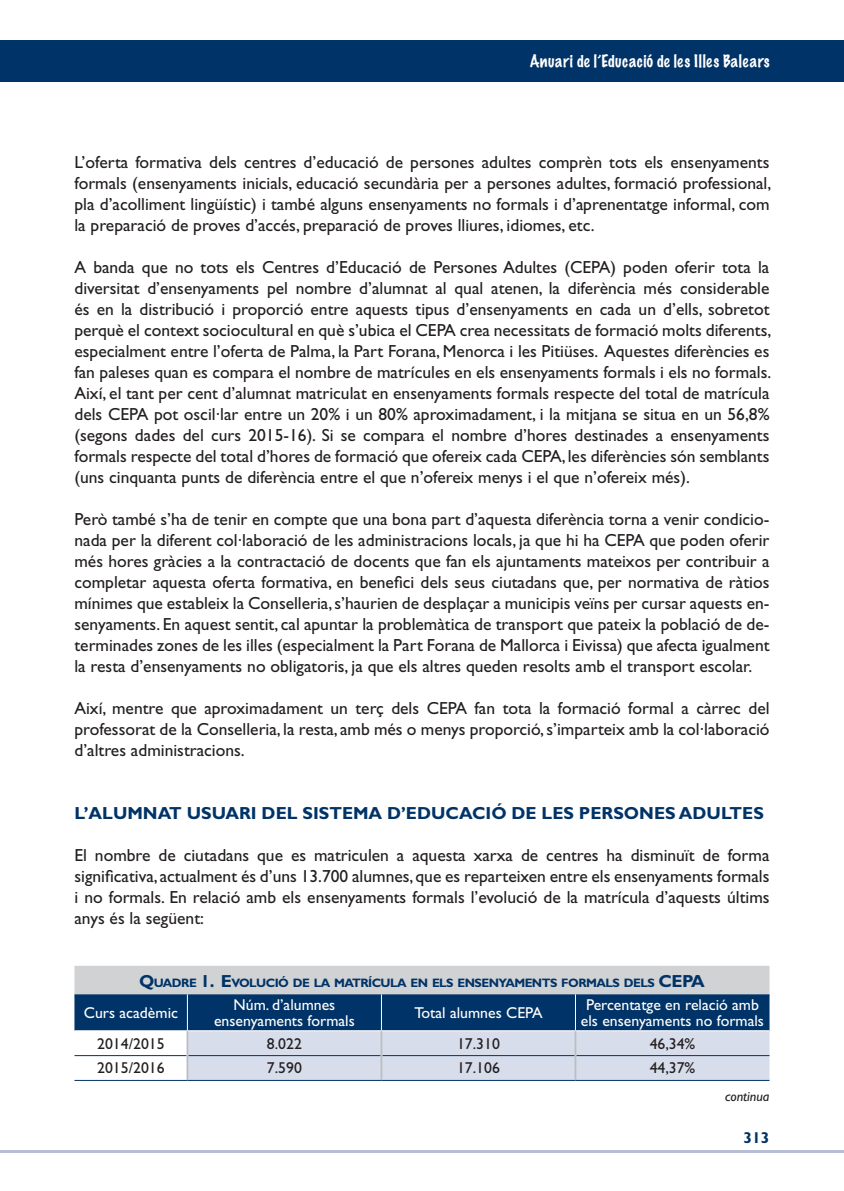
<style>
.page{position:relative;width:844px;height:1191px;background:#fff}
.page>*{position:absolute;margin:0;border:0;box-sizing:border-box;transform-origin:0 0}
.t1{font:17.5px/21px "Gill Sans Std";color:#231f20;text-align:justify}
.t2{font:700 17.5px "Gill Sans Std";color:#003367}
.t3{font:15.75px/15.8px "Gill Sans Std";color:#fff;text-align:center}
.t4{font:15.75px "Gill Sans Std";color:#231f20}
.t5{font:100 15.75px "Marker Felt";letter-spacing:.03em;color:#fff}
.t6{font:700 15.75px "Gill Sans Std";color:#003367}
.t7{font:italic 14px "Gill Sans Std";color:#231f20}
.t8{font:700 12.25px "Gill Sans Std";letter-spacing:-.045em;color:#003367}
.s1{font-size:17.5px}
</style>
<div class="page">
<div style="left:0;top:40px;width:843px;height:42px;background:#003367"></div>
<hr style="left:0;top:1150px;width:843px;height:2px;background:#b4bed5">
<div style="left:74px;top:965px;width:695px;height:32px;background:#d1d2d4"></div>
<svg style="left:74px;top:994px;width:695px;height:86px;background:#7f97b3"></svg>
<hr style="left:74px;top:1055px;width:112px;height:1px;background:#003367">
<hr style="left:188px;top:1055px;width:192px;height:1px;background:#003367">
<hr style="left:382px;top:1055px;width:192px;height:1px;background:#003367">
<hr style="left:576px;top:1055px;width:193px;height:1px;background:#003367">
<hr style="left:74px;top:1080px;width:113px;height:1px;background:#003367">
<hr style="left:187px;top:1080px;width:194px;height:1px;background:#003367">
<hr style="left:381px;top:1080px;width:194px;height:1px;background:#003367">
<hr style="left:575px;top:1080px;width:194px;height:1px;background:#003367">
<hr style="left:187px;top:994px;width:1px;height:36px;background:#fff">
<hr style="left:381px;top:994px;width:1px;height:36px;background:#fff">
<hr style="left:575px;top:994px;width:1px;height:36px;background:#fff">
<hr style="left:74px;top:1030px;width:113px;height:1px;background:#fff">
<hr style="left:187px;top:1030px;width:194px;height:1px;background:#fff">
<hr style="left:381px;top:1030px;width:194px;height:1px;background:#fff">
<hr style="left:575px;top:1030px;width:194px;height:1px;background:#fff">
<hr style="left:186px;top:1031px;width:2px;height:24px;background:#bcbdc0">
<hr style="left:380px;top:1031px;width:2px;height:24px;background:#bcbdc0">
<hr style="left:574px;top:1031px;width:2px;height:24px;background:#bcbdc0">
<hr style="left:186px;top:1055px;width:2px;height:25px;background:#bcbdc0">
<hr style="left:380px;top:1055px;width:2px;height:25px;background:#bcbdc0">
<hr style="left:574px;top:1055px;width:2px;height:25px;background:#bcbdc0">
<p class="t5" style="left:529px;top:49px;width:241px">Anuari de l’Educació de les Illes Balears</p>
<p class="t1" style="left:74px;top:152px;width:698px">L’oferta formativa dels centres d’educació de persones adultes comprèn tots els ensenyaments formals (ensenyaments inicials, educació secundària per a persones adultes, formació professional, pla d’acolliment lingüístic) i també alguns ensenyaments no formals i d’aprenentatge informal, com la preparació de proves d’accés, preparació de proves lliures, idiomes, etc.</p>
<p class="t1" style="left:74px;top:257px;width:698px">A banda que no tots els Centres d’Educació de Persones Adultes (CEPA) poden oferir tota la diversitat d’ensenyaments pel nombre d’alumnat al qual atenen, la diferència més considerable és en la distribució i proporció entre aquests tipus d’ensenyaments en cada un d’ells, sobretot perquè el context sociocultural en què s’ubica el CEPA crea necessitats de formació molts diferents, especialment entre l’oferta de Palma, la Part Forana, Menorca i les Pitiüses. Aquestes diferències es fan paleses quan es compara el nombre de matrícules en els ensenyaments formals i els no formals.<br>Així, el tant per cent d’alumnat matriculat en ensenyaments formals respecte del total de matrícula dels CEPA pot oscil·lar entre un 20% i un 80% aproximadament, i la mitjana se situa en un 56,8% (segons dades del curs 2015-16). Si se compara el nombre d’hores destinades a ensenyaments formals respecte del total d’hores de formació que ofereix cada CEPA, les diferències són semblants (uns cinquanta punts de diferència entre el que n’ofereix menys i el que n’ofereix més).</p>
<p class="t1" style="left:74px;top:509px;width:696px">Però també s’ha de tenir en compte que una bona part d’aquesta diferència torna a venir condicio&shy;nada per la diferent col·laboració de les administracions locals, ja que hi ha CEPA que poden oferir més hores gràcies a la contractació de docents que fan els ajuntaments mateixos per contribuir a completar aquesta oferta formativa, en benefici dels seus ciutadans que, per normativa de ràtios mínimes que estableix la Conselleria, s’haurien de desplaçar a municipis veïns per cursar aquests en&shy;senyaments. En aquest sentit, cal apuntar la problemàtica de transport que pateix la població de de&shy;terminades zones de les illes (especialment la Part Forana de Mallorca i Eivissa) que afecta igualment la resta d’ensenyaments no obligatoris, ja que els altres queden resolts amb el transport escolar.</p>
<p class="t1" style="left:74px;top:698px;width:696px">Així, mentre que aproximadament un terç dels CEPA fan tota la formació formal a càrrec del professorat de la Conselleria, la resta, amb més o menys proporció, s’imparteix amb la col·laboració d’altres administracions.</p>
<p class="t2" style="left:74px;top:803px;width:690px">L’ALUMNAT USUARI DEL SISTEMA D’EDUCACIÓ DE LES PERSONES ADULTES</p>
<p class="t1" style="left:74px;top:845px;width:696px">El nombre de ciutadans que es matriculen a aquesta xarxa de centres ha disminuït de forma significativa, actualment és d’uns 13.700 alumnes, que es reparteixen entre els ensenyaments formals i no formals. En relació amb els ensenyaments formals l’evolució de la matrícula d’aquests últims anys és la següent:</p>
<p class="t8" style="left:139px;top:976px;width:567px"><span class="s1">Q</span>UADRE <span class="s1">1. E</span>VOLUCIÓ DE LA MATRÍCULA EN ELS ENSENYAMENTS FORMALS DELS <span class="s1">CEPA</span></p>
<p class="t3" style="left:84px;top:1004px;width:96px">Curs acadèmic</p>
<p class="t3" style="left:214px;top:997px;width:142px">Núm. d’alumnes ensenyaments formals</p>
<p class="t3" style="left:414px;top:1004px;width:129px">Total alumnes CEPA</p>
<p class="t3" style="left:580px;top:997px;width:184px">Percentatge en relació amb els ensenyaments no formals</p>
<p class="t4" style="left:97px;top:1034px;width:69px">2014/2015</p>
<p class="t4" style="left:267px;top:1034px;width:36px">8.022</p>
<p class="t4" style="left:457px;top:1034px;width:44px">17.310</p>
<p class="t4" style="left:649px;top:1034px;width:47px">46,34%</p>
<p class="t4" style="left:97px;top:1059px;width:69px">2015/2016</p>
<p class="t4" style="left:267px;top:1059px;width:36px">7.590</p>
<p class="t4" style="left:457px;top:1059px;width:44px">17.106</p>
<p class="t4" style="left:649px;top:1059px;width:47px">44,37%</p>
<p class="t7" style="left:724px;top:1088px;width:46px">continua</p>
<p class="t6" style="left:743px;top:1128px;width:28px">313</p>
</div>
